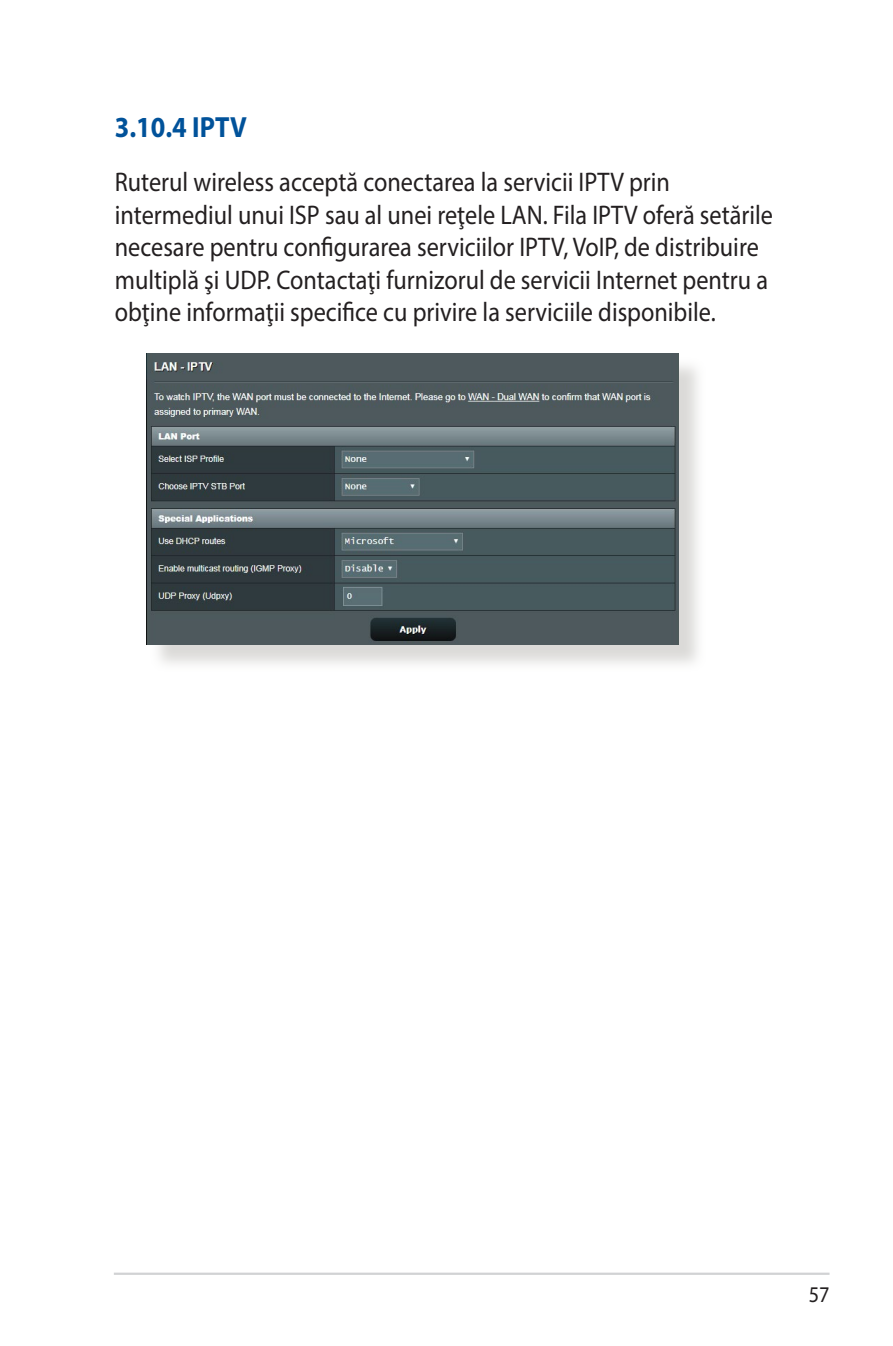
<style>
.page{position:relative;width:893px;height:1346px;background:#fff}
.page>*{position:absolute;margin:0;border:0;box-sizing:border-box;transform-origin:0 0}
.t1{font:700 29.25px "Myriad Pro";color:#01529a;scale:.9 1}
.t2{font:27px/32.4px "Myriad Pro";color:#231f20;scale:.9 1}
.t3{font:22.5px "Myriad Pro";color:#231f20;scale:.9 1}
</style>
<div class="page">
<hr style="left:114px;top:1272px;width:715px;height:3px;background:#d1d2d4">
<div style="left:150px;top:357px;width:556px;height:316px;background:#cfcecb;opacity:.75"></div>
<img style="left:147px;top:353px;width:531px;height:292px">
<p class="t1" style="left:115px;top:108px;width:148px">3.10.4 IPTV</p>
<p class="t2" style="left:115px;top:166px;width:733px">Ruterul wireless acceptă conectarea la servicii IPTV prin intermediul unui ISP sau al unei reţele LAN. Fila IPTV oferă setările necesare pentru configurarea serviciilor IPTV, VoIP, de distribuire multiplă şi UDP. Contactaţi furnizorul de servicii Internet pentru a obţine informaţii specifice cu privire la serviciile disponibile.</p>
<p class="t3" style="left:809px;top:1281px;width:25px">57</p>
</div>
